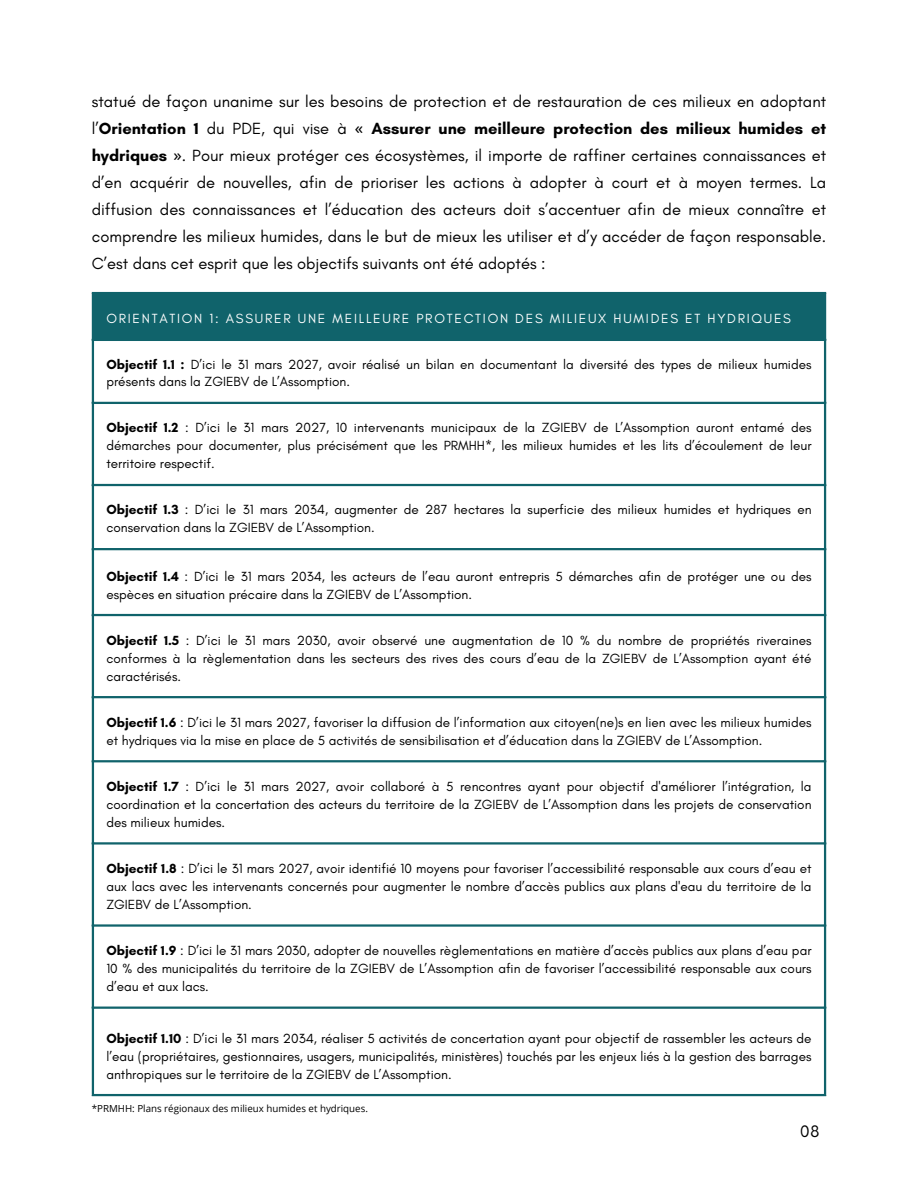
<style>
.page{position:relative;width:918px;height:1188px;background:#fff}
.page>*{position:absolute;margin:0;border:0;box-sizing:border-box;transform-origin:0 0}
.t1{font:16.95px "Glacial Indifference";color:#000}
.t2{font:16.5px/27px "Glacial Indifference";color:#000;text-align:justify}
.t3{font:13.5px/18px "Glacial Indifference";color:#000;text-align:justify}
.t4{font:13.5px "Glacial Indifference";letter-spacing:.13em;color:#fff}
.t5{font:9.75px "Open Sans";color:#000}
.s1{font-weight:700}
.s2{font-family:"Noto Sans"}
</style>
<div class="page">
<div style="left:93px;top:293px;width:732px;height:47px;background:#10636b"></div>
<hr style="left:92px;top:294px;width:2px;height:800px;background:#10636b">
<hr style="left:824px;top:294px;width:2px;height:800px;background:#10636b">
<hr style="left:92px;top:292px;width:734px;height:2px;background:#10636b">
<hr style="left:92px;top:339px;width:734px;height:2px;background:#10636b">
<hr style="left:92px;top:402px;width:734px;height:2px;background:#10636b">
<hr style="left:92px;top:484px;width:734px;height:2px;background:#10636b">
<hr style="left:92px;top:548px;width:734px;height:2px;background:#10636b">
<hr style="left:92px;top:614px;width:734px;height:2px;background:#10636b">
<hr style="left:92px;top:696px;width:734px;height:2px;background:#10636b">
<hr style="left:92px;top:760px;width:734px;height:2px;background:#10636b">
<hr style="left:92px;top:842px;width:734px;height:3px;background:#10636b">
<hr style="left:92px;top:924px;width:734px;height:3px;background:#10636b">
<hr style="left:92px;top:1007px;width:734px;height:2px;background:#10636b">
<hr style="left:92px;top:1094px;width:734px;height:2px;background:#10636b">
<p class="t2" style="left:92px;top:88px;width:736px">statué de façon unanime sur les besoins de protection et de restauration de ces milieux en adoptant l’<span class="s1">Orientation 1</span> du PDE, qui vise à <span class="s2">«</span> <span class="s1">Assurer une meilleure protection des milieux humides et hydriques</span> <span class="s2">»</span>. Pour mieux protéger ces écosystèmes, il importe de raffiner certaines connaissances et d’en acquérir de nouvelles, afin de prioriser les actions à adopter à court et à moyen termes. La diffusion des connaissances et l’éducation des acteurs doit s’accentuer afin de mieux connaître et comprendre les milieux humides, dans le but de mieux les utiliser et d’y accéder de façon responsable.<br>C’est dans cet esprit que les objectifs suivants ont été adoptés :</p>
<h1 class="t4" style="left:106px;top:310px;width:686px">ORIENTATION 1: ASSURER UNE MEILLEURE PROTECTION DES MILIEUX HUMIDES ET HYDRIQUES</h1>
<p class="t3" style="left:106px;top:356px;width:707px;line-height:16.8px"><span class="s1">Objectif 1.1 :</span> D’ici le 31 mars 2027, avoir réalisé un bilan en documentant la diversité des types de milieux humides présents dans la ZGIEBV de L’Assomption.</p>
<p class="t3" style="left:106px;top:419px;width:707px"><span class="s1">Objectif 1.2</span> : D’ici le 31 mars 2027, 10 intervenants municipaux de la ZGIEBV de L’Assomption auront entamé des démarches pour documenter, plus précisément que les PRMHH*, les milieux humides et les lits d’écoulement de leur territoire respectif.</p>
<p class="t3" style="left:106px;top:501px;width:707px"><span class="s1">Objectif 1.3</span> : D’ici le 31 mars 2034, augmenter de 287 hectares la superficie des milieux humides et hydriques en conservation dans la ZGIEBV de L’Assomption.</p>
<p class="t3" style="left:106px;top:567px;width:707px"><span class="s1">Objectif 1.4</span> : D’ici le 31 mars 2034, les acteurs de l’eau auront entrepris 5 démarches afin de protéger une ou des espèces en situation précaire dans la ZGIEBV de L’Assomption.</p>
<p class="t3" style="left:106px;top:631px;width:707px"><span class="s1">Objectif 1.5</span> : D’ici le 31 mars 2030, avoir observé une augmentation de 10 % du nombre de propriétés riveraines conformes à la règlementation dans les secteurs des rives des cours d’eau de la ZGIEBV de L’Assomption ayant été caractérisés.</p>
<p class="t3" style="left:106px;top:713px;width:707px"><span class="s1">Objectif 1.6</span> : D’ici le 31 mars 2027, favoriser la diffusion de l’information aux citoyen(ne)s en lien avec les milieux humides et hydriques via la mise en place de 5 activités de sensibilisation et d’éducation dans la ZGIEBV de L’Assomption.</p>
<p class="t3" style="left:106px;top:777px;width:707px"><span class="s1">Objectif 1.7</span> : D’ici le 31 mars 2027, avoir collaboré à 5 rencontres ayant pour objectif d'améliorer l’intégration, la coordination et la concertation des acteurs du territoire de la ZGIEBV de L’Assomption dans les projets de conservation des milieux humides.</p>
<p class="t3" style="left:106px;top:859px;width:707px"><span class="s1">Objectif 1.8</span> : D’ici le 31 mars 2027, avoir identifié 10 moyens pour favoriser l’accessibilité responsable aux cours d’eau et aux lacs avec les intervenants concernés pour augmenter le nombre d’accès publics aux plans d'eau du territoire de la ZGIEBV de L’Assomption.</p>
<p class="t3" style="left:106px;top:941px;width:707px"><span class="s1">Objectif 1.9</span> : D’ici le 31 mars 2030, adopter de nouvelles règlementations en matière d’accès publics aux plans d’eau par 10 % des municipalités du territoire de la ZGIEBV de L’Assomption afin de favoriser l’accessibilité responsable aux cours d’eau et aux lacs.</p>
<p class="t3" style="left:106px;top:1029px;width:707px"><span class="s1">Objectif 1.10</span> : D’ici le 31 mars 2034, réaliser 5 activités de concertation ayant pour objectif de rassembler les acteurs de l’eau (propriétaires, gestionnaires, usagers, municipalités, ministères) touchés par les enjeux liés à la gestion des barrages anthropiques sur le territoire de la ZGIEBV de L’Assomption.</p>
<p class="t5" style="left:92px;top:1101px;width:278px">*PRMHH: Plans régionaux des milieux humides et hydriques.</p>
<p class="t1" style="left:800px;top:1121px;width:21px">08</p>
</div>
